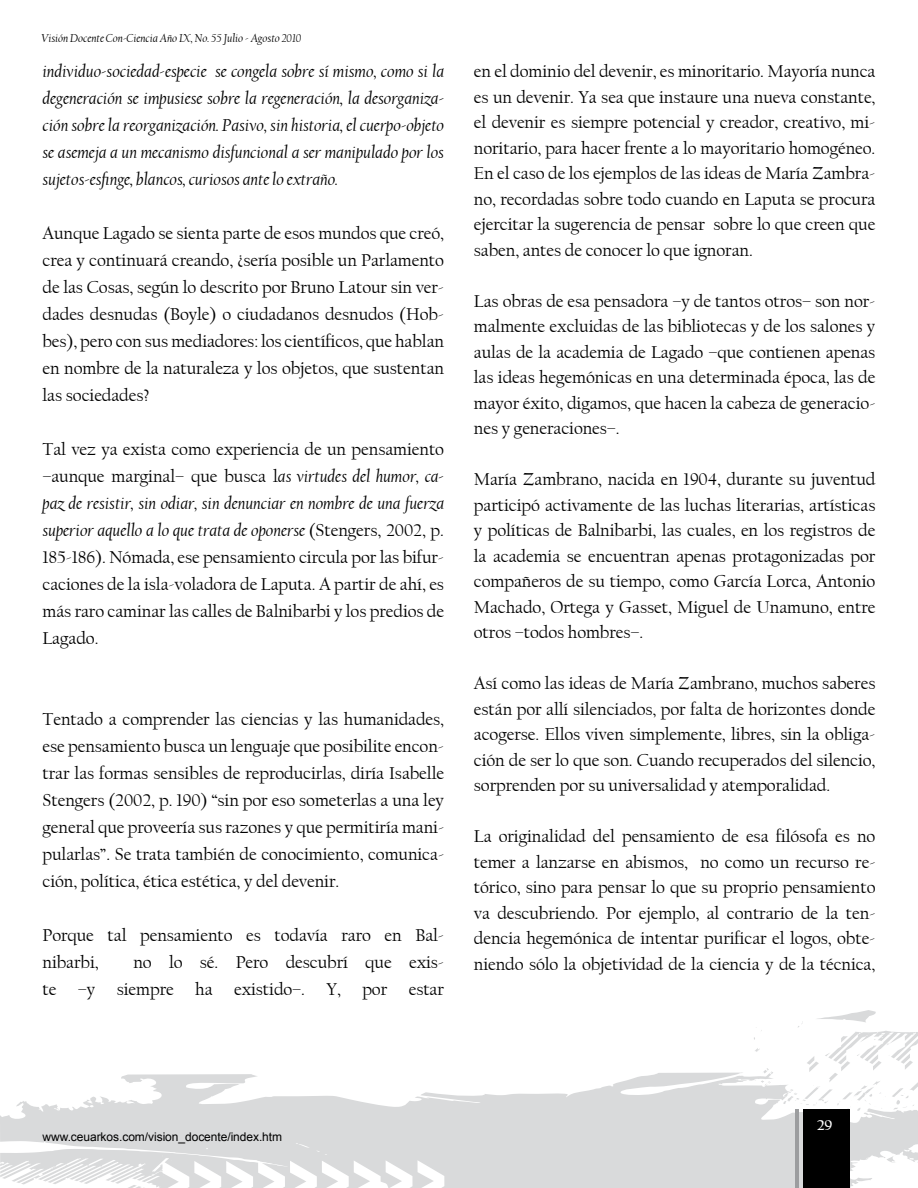
<style>
.page{position:relative;width:918px;height:1188px;background:#fff}
.page>*{position:absolute;margin:0;border:0;box-sizing:border-box;transform-origin:0 0}
.t1{font:18px/25.5px "Californian FB";letter-spacing:-.005em;color:#000;text-align:justify}
.t2{font:italic 18px/27px "Californian FB";letter-spacing:-.005em;color:#000;text-align:justify}
.t3{font:700 15px "Californian FB";color:#fff}
.t4{font:italic 12px "Californian FB";letter-spacing:-.005em;color:#000}
.t5{font:12px "Arial";letter-spacing:-.005em;color:#000}
.s1{font-style:italic}
</style>
<div class="page">
<svg style="left:0;top:1073px;width:918px;height:115px;fill:#d9dadb"></svg>
<svg style="left:152px;top:1136px;width:292px;height:52px"></svg>
<svg style="left:753px;top:1010px;width:165px;height:105px"></svg>
<div style="left:803px;top:1110px;width:46px;height:78px;background:#000"></div>
<hr style="left:796px;top:1110px;width:3px;height:78px;background:#9c9d9f">
<p class="t4" style="left:41px;top:31px;width:261px">Visión Docente Con-Ciencia Año IX, No. 55 Julio - Agosto 2010</p>
<p class="t2" style="left:43px;top:58px;width:403px">individuo-sociedad-especie se congela sobre sí mismo, como si la degeneración se impusiese sobre la regeneración, la desorganiza&shy;ción sobre la reorganización. Pasivo, sin historia, el cuerpo-objeto se asemeja a un mecanismo disfuncional a ser manipulado por los sujetos-esfinge, blancos, curiosos ante lo extraño.</p>
<p class="t1" style="left:43px;top:220px;width:403px;line-height:27px">Aunque Lagado se sienta parte de esos mundos que creó, crea y continuará creando, ¿sería posible un Parlamento de las Cosas, según lo descrito por Bruno Latour sin ver&shy;dades desnudas (Boyle) o ciudadanos desnudos (Hob&shy;bes), pero con sus mediadores: los científicos, que hablan en nombre de la naturaleza y los objetos, que sustentan las sociedades?</p>
<p class="t1" style="left:43px;top:436px;width:403px;line-height:27px">Tal vez ya exista como experiencia de un pensamiento –aunque marginal– que busca l<span class="s1">as virtudes del humor, ca&shy;paz de resistir, sin odiar, sin denunciar en nombre de una fuerza superior aquello a lo que trata de oponerse</span> (Stengers, 2002, p.<br>185-186). Nómada, ese pensamiento circula por las bifur&shy;caciones de la isla-voladora de Laputa. A partir de ahí, es más raro caminar las calles de Balnibarbi y los predios de Lagado.</p>
<p class="t1" style="left:43px;top:706px;width:403px;line-height:27px">Tentado a comprender las ciencias y las humanidades, ese pensamiento busca un lenguaje que posibilite encon&shy;trar las formas sensibles de reproducirlas, diría Isabelle Stengers (2002, p. 190) “sin por eso someterlas a una ley general que proveería sus razones y que permitiría mani&shy;pularlas”. Se trata también de conocimiento, comunica&shy;ción, política, ética estética, y del devenir.</p>
<p class="t1" style="left:43px;top:922px;width:403px;line-height:27px">Porque tal pensamiento es todavía raro en Bal&shy;nibarbi,</p>
<p class="t1" style="left:43px;top:949px;width:403px;line-height:27px;text-align:right">no lo sé. Pero descubrí que exis-<br>te –y siempre ha existido–. Y, por estar</p>
<p class="t1" style="left:474px;top:59px;width:403px">en el dominio del devenir, es minoritario. Mayoría nunca es un devenir. Ya sea que instaure una nueva constante, el devenir es siempre potencial y creador, creativo, mi&shy;noritario, para hacer frente a lo mayoritario homogéneo.<br>En el caso de los ejemplos de las ideas de María Zambra&shy;no, recordadas sobre todo cuando en Laputa se procura ejercitar la sugerencia de pensar sobre lo que creen que saben, antes de conocer lo que ignoran.</p>
<p class="t1" style="left:474px;top:288px;width:403px">Las obras de esa pensadora –y de tantos otros– son nor&shy;malmente excluidas de las bibliotecas y de los salones y aulas de la academia de Lagado –que contienen apenas las ideas hegemónicas en una determinada época, las de mayor éxito, digamos, que hacen la cabeza de generacio&shy;nes y generaciones–.</p>
<p class="t1" style="left:474px;top:467px;width:403px">María Zambrano, nacida en 1904, durante su juventud participó activamente de las luchas literarias, artísticas y políticas de Balnibarbi, las cuales, en los registros de la academia se encuentran apenas protagonizadas por compañeros de su tiempo, como García Lorca, Antonio Machado, Ortega y Gasset, Miguel de Unamuno, entre otros –todos hombres–.</p>
<p class="t1" style="left:474px;top:671px;width:403px">Así como las ideas de María Zambrano, muchos saberes están por allí silenciados, por falta de horizontes donde acogerse. Ellos viven simplemente, libres, sin la obliga&shy;ción de ser lo que son. Cuando recuperados del silencio, sorprenden por su universalidad y atemporalidad.</p>
<p class="t1" style="left:474px;top:824px;width:403px">La originalidad del pensamiento de esa filósofa es no temer a lanzarse en abismos, no como un recurso re&shy;tórico, sino para pensar lo que su proprio pensamiento va descubriendo. Por ejemplo, al contrario de la ten&shy;dencia hegemónica de intentar purificar el logos, obte&shy;niendo sólo la objetividad de la ciencia y de la técnica,</p>
<p class="t5" style="left:43px;top:1129px;width:241px">www.ceuarkos.com/vision_docente/index.htm</p>
<p class="t3" style="left:817px;top:1117px;width:17px">29</p>
</div>
